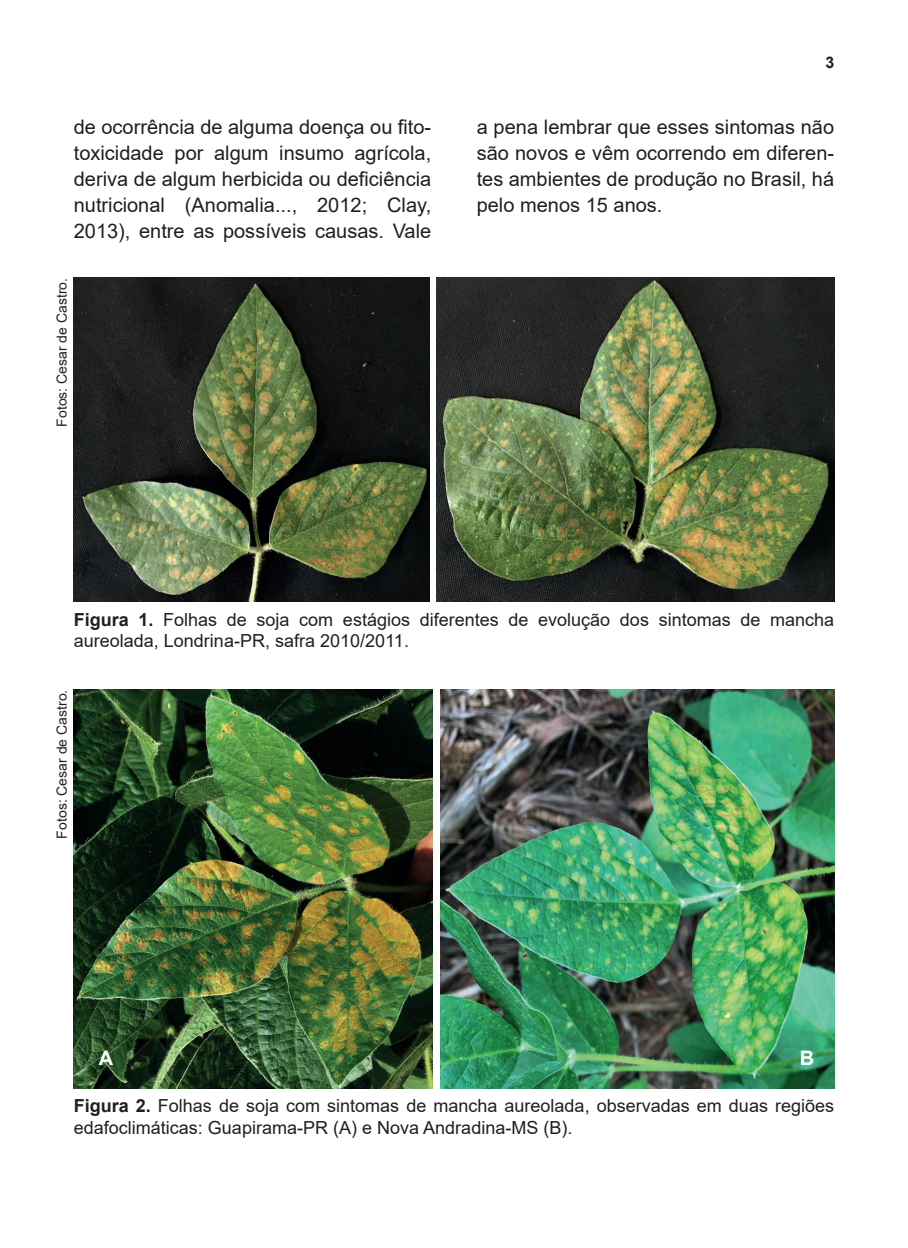
<style>
.page{position:relative;width:908px;height:1248px;background:#fff}
.page>*{position:absolute;margin:0;border:0;box-sizing:border-box;transform-origin:0 0}
.t1{font:20px/26px "Arial";color:#231f20;text-align:justify}
.t2{font:700 20px "Arial";color:#fff}
.t3{font:18px/21.6px "Arial";color:#231f20}
.t4{font:700 16px "Arial";color:#231f20}
.t5{font:14px "Arial";color:#231f20}
.s1{font-weight:700}
</style>
<div class="page">
<img style="left:74px;top:689px;width:358px;height:399px">
<img style="left:440px;top:689px;width:393px;height:399px">
<img style="left:74px;top:278px;width:355px;height:323px">
<img style="left:437px;top:278px;width:397px;height:323px">
<p class="t4" style="left:825px;top:51px;width:10px">3</p>
<p class="t1" style="left:74px;top:113px;width:359px">de ocorrência de alguma doença ou fito&shy;toxicidade por algum insumo agrícola, deriva de algum herbicida ou deficiência nutricional (Anomalia..., 2012; Clay, 2013), entre as possíveis causas. Vale</p>
<p class="t1" style="left:476px;top:113px;width:359px">a pena lembrar que esses sintomas não são novos e vêm ocorrendo em diferen&shy;tes ambientes de produção no Brasil, há pelo menos 15 anos.</p>
<p class="t5" style="left:52px;top:426px;width:150px;rotate:-90deg">Fotos: Cesar de Castro.</p>
<p class="t3" style="left:74px;top:608px;width:761px"><span class="s1">Figura 1.</span> Folhas de soja com estágios diferentes de evolução dos sintomas de mancha aureolada, Londrina-PR, safra 2010/2011.</p>
<p class="t5" style="left:52px;top:838px;width:150px;rotate:-90deg">Fotos: Cesar de Castro.</p>
<p class="t2" style="left:99px;top:1043px;width:16px">A</p>
<p class="t2" style="left:799px;top:1043px;width:16px">B</p>
<p class="t3" style="left:74px;top:1094px;width:761px"><span class="s1">Figura 2.</span> Folhas de soja com sintomas de mancha aureolada, observadas em duas regiões edafoclimáticas: Guapirama-PR (A) e Nova Andradina-MS (B).</p>
</div>
